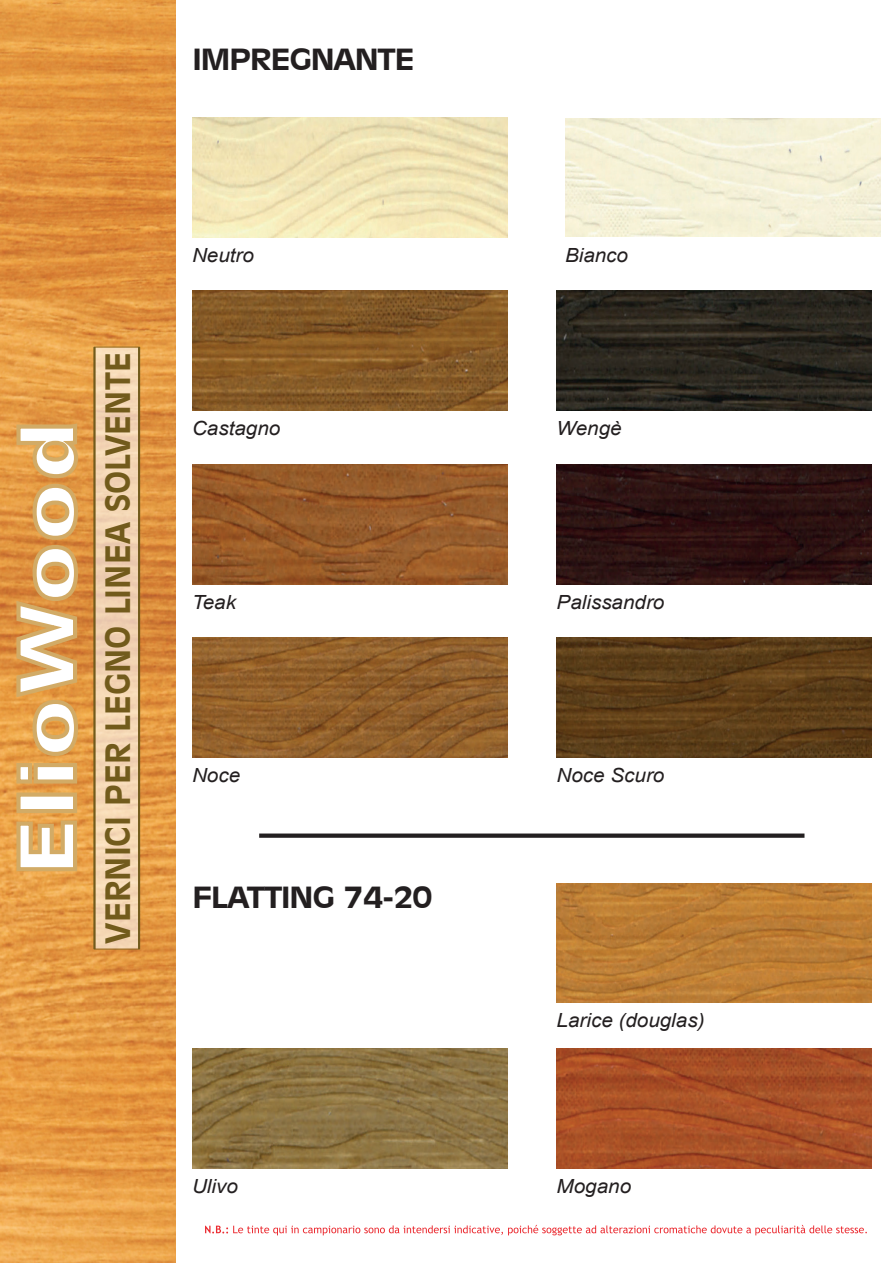
<style>
.page{position:relative;width:893px;height:1263px;background:#fff}
.page>*{position:absolute;margin:0;border:0;box-sizing:border-box;transform-origin:0 0}
.t1{font:900 expanded 78.6px "Zurich BT";letter-spacing:.07em;color:#fff;scale:.9 1}
.t2{font:700 32.85px "Incised 901 BT";color:#725b1c}
.t3{font:700 28.5px "Incised 901 BT";letter-spacing:-.045em;color:#231f20;scale:1.18 1}
.t4{font:italic 19.5px "Arial";color:#231f20;scale:1.06 1}
</style>
<div class="page">
<svg style="left:205px;top:1225px;width:662px;height:10px"></svg>
<img style="left:0;top:0;width:175px;height:1263px">
<svg style="left:14px;top:818px;width:65px;height:55px;background:#e1a655"></svg>
<div style="left:16px;top:792px;width:61px;height:21px;border:4px solid #d2ab66"></div>
<svg style="left:14px;top:421px;width:66px;height:365px;background:#dd9a4a"></svg>
<div style="left:94px;top:346px;width:46px;height:604px;background:#f4d6b4"></div>
<hr style="left:93px;top:347px;width:3px;height:602px;background:#725b1c">
<hr style="left:138px;top:347px;width:2px;height:602px;background:#725b1c">
<img style="left:565px;top:119px;width:315px;height:118px">
<img style="left:557px;top:291px;width:315px;height:120px">
<img style="left:192px;top:291px;width:315px;height:120px">
<img style="left:557px;top:884px;width:315px;height:118px">
<img style="left:192px;top:638px;width:315px;height:120px">
<img style="left:557px;top:638px;width:315px;height:120px">
<img style="left:192px;top:1048px;width:315px;height:120px">
<img style="left:192px;top:464px;width:315px;height:120px">
<img style="left:557px;top:464px;width:315px;height:120px">
<img style="left:557px;top:1048px;width:315px;height:120px">
<div style="left:259px;top:833px;width:545px;height:5px;background:#231f20"></div>
<h3 class="t3" style="left:192px;top:42px;width:190px">IMPREGNANTE</h3>
<h1 class="t1" style="left:1px;top:874px;width:503px;rotate:-90deg">ElioWood</h1>
<h2 class="t2" style="left:98px;top:944px;width:593px;rotate:-90deg">VERNICI PER LEGNO LINEA SOLVENTE</h2>
<p class="t4" style="left:192px;top:242px;width:60px">Neutro</p>
<p class="t4" style="left:565px;top:242px;width:61px">Bianco</p>
<p class="t4" style="left:192px;top:416px;width:85px">Castagno</p>
<p class="t4" style="left:557px;top:416px;width:63px">Wengè</p>
<p class="t4" style="left:192px;top:589px;width:43px">Teak</p>
<p class="t4" style="left:557px;top:589px;width:103px">Palissandro</p>
<p class="t4" style="left:192px;top:762px;width:47px">Noce</p>
<p class="t4" style="left:557px;top:762px;width:103px">Noce Scuro</p>
<h3 class="t3" style="left:192px;top:880px;width:206px">FLATTING 74-20</h3>
<p class="t4" style="left:192px;top:1173px;width:45px">Ulivo</p>
<p class="t4" style="left:557px;top:1008px;width:141px">Larice (douglas)</p>
<p class="t4" style="left:557px;top:1173px;width:72px">Mogano</p>
</div>
